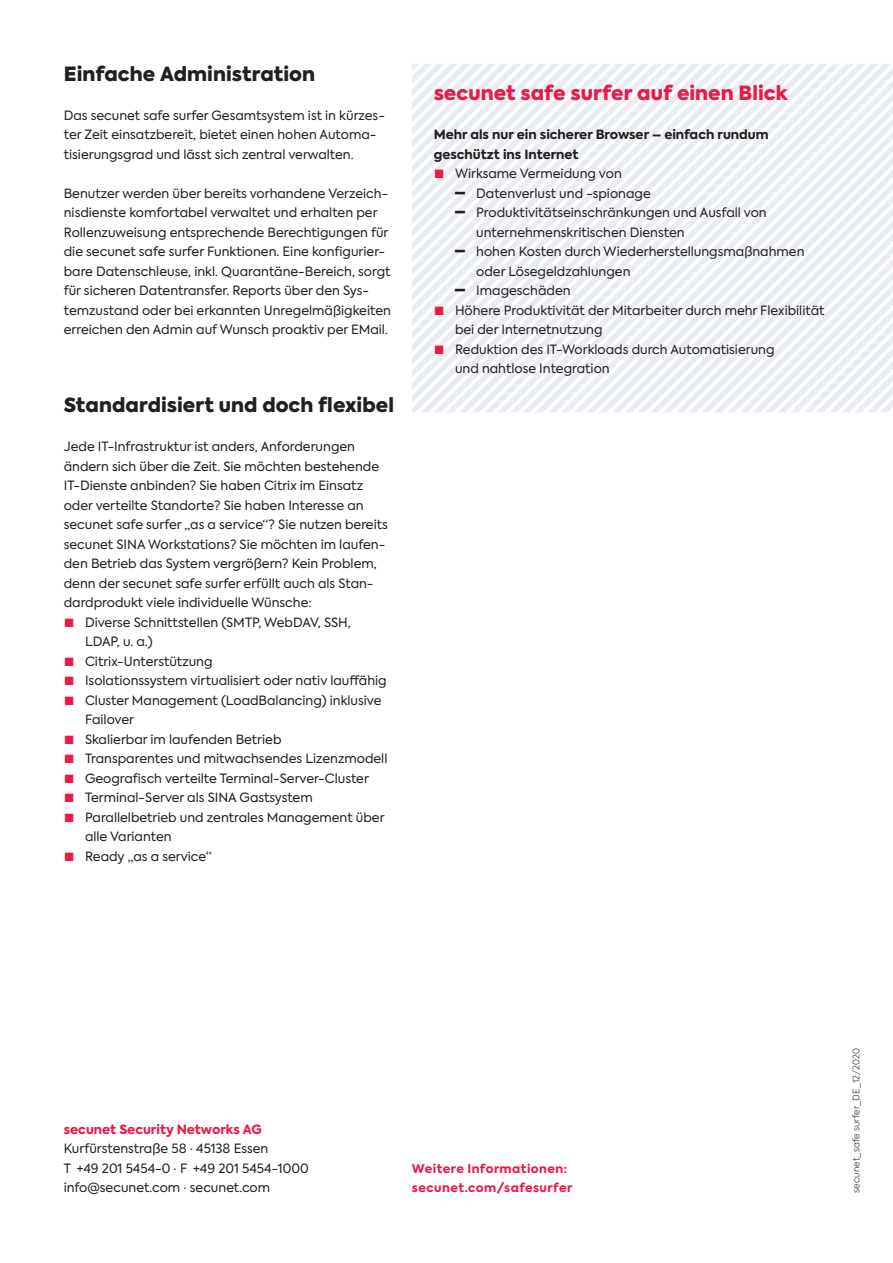
<style>
.page{position:relative;width:893px;height:1263px;background:#fff}
.page>*{position:absolute;margin:0;border:0;box-sizing:border-box;transform-origin:0 0}
.Zwischenheadline_1_1{font:900 19.5px "Axiforma";letter-spacing:.005em;color:#231f20}
.Zwischenheadline_1_1-2{font:900 19.5px "Axiforma";letter-spacing:.005em;color:#ed1845}
.Fließtext{font:12.75px/19.5px "Axiforma";color:#231f20}
.Zwischenheadline_2_8{font:800 12.75px/19.5px "Axiforma";color:#231f20}
.Fließtext-2{font:800 12.75px "Axiforma";color:#ed1845}
.Intro{font:800 12px "Axiforma";letter-spacing:.035em;color:#ed1845}
.Tabellen_7_Pt{font:300 9px "Axiforma";letter-spacing:.01em;color:#231f20}
.s1{font-family:"Arial";font-weight:700;font-size:18px;color:#ed1845}
.s2{font-family:"Arial";font-weight:700;font-size:18px}
</style>
<div class="page">
<svg style="left:412px;top:64px;width:481px;height:348px"></svg>
<p class="Zwischenheadline_1_1" style="left:64px;top:60px;width:253px">Einfache Administration</p>
<p class="Fließtext" style="left:64px;top:106px;width:323px">Das secunet safe surfer Gesamtsystem ist in kürzes&shy;ter Zeit einsatzbereit, bietet einen hohen Automa&shy;tisierungsgrad und lässt sich zentral verwalten.</p>
<p class="Fließtext" style="left:64px;top:184px;width:329px">Benutzer werden über bereits vorhandene Verzeich&shy;nisdienste komfortabel verwaltet und erhalten per Rollenzuweisung entsprechende Berechtigungen für die secunet safe surfer Funktionen. Eine konfigurier&shy;bare Datenschleuse, inkl. Quarantäne-Bereich, sorgt für sicheren Datentransfer. Reports über den Sys&shy;temzustand oder bei erkannten Unregelmäßigkeiten erreichen den Admin auf Wunsch proaktiv per EMail.</p>
<p class="Zwischenheadline_1_1" style="left:64px;top:391px;width:332px">Standardisiert und doch flexibel</p>
<p class="Fließtext" style="left:64px;top:437px;width:326px">Jede IT-Infrastruktur ist anders, Anforderungen ändern sich über die Zeit. Sie möchten bestehende IT-Dienste anbinden? Sie haben Citrix im Einsatz oder verteilte Standorte? Sie haben Interesse an secunet safe surfer „as a service“? Sie nutzen bereits secunet SINA Workstations? Sie möchten im laufen&shy;den Betrieb das System vergrößern? Kein Problem, denn der secunet safe surfer erfüllt auch als Stan&shy;dardprodukt viele individuelle Wünsche:</p>
<p class="Fließtext" style="left:85px;top:613px;width:267px;text-indent:-21px"><span class="s1">■</span> Diverse Schnittstellen (SMTP, WebDAV, SSH,<br>LDAP, u. a.)</p>
<p class="Fließtext" style="left:64px;top:652px;width:150px"><span class="s1">■</span> Citrix-Unterstützung</p>
<p class="Fließtext" style="left:64px;top:671px;width:324px"><span class="s1">■</span> Isolationssystem virtualisiert oder nativ lauffähig</p>
<p class="Fließtext" style="left:85px;top:691px;width:298px;text-indent:-21px"><span class="s1">■</span> Cluster Management (LoadBalancing) inklusive<br>Failover</p>
<p class="Fließtext" style="left:64px;top:730px;width:219px"><span class="s1">■</span> Skalierbar im laufenden Betrieb</p>
<p class="Fließtext" style="left:64px;top:749px;width:325px"><span class="s1">■</span> Transparentes und mitwachsendes Lizenzmodell</p>
<p class="Fließtext" style="left:64px;top:769px;width:307px"><span class="s1">■</span> Geografisch verteilte Terminal-Server-Cluster</p>
<p class="Fließtext" style="left:64px;top:788px;width:250px"><span class="s1">■</span> Terminal-Server als SINA Gastsystem</p>
<p class="Fließtext" style="left:85px;top:808px;width:301px;text-indent:-21px"><span class="s1">■</span> Parallelbetrieb und zentrales Management über alle Varianten</p>
<p class="Fließtext" style="left:64px;top:847px;width:150px"><span class="s1">■</span> Ready „as a service“</p>
<p class="Zwischenheadline_1_1-2" style="left:434px;top:79px;width:356px">secunet safe surfer auf einen Blick</p>
<p class="Zwischenheadline_2_8" style="left:434px;top:125px;width:336px">Mehr als nur ein sicherer Browser – einfach rundum geschützt ins Internet</p>
<p class="Fließtext" style="left:434px;top:164px;width:190px"><span class="s1">■</span> Wirksame Vermeidung von</p>
<p class="Fließtext" style="left:455px;top:184px;width:197px"><span class="s2">–</span> Datenverlust und -spionage</p>
<p class="Fließtext" style="left:476px;top:203px;width:292px;text-indent:-21px"><span class="s2">–</span> Produktivitätseinschränkungen und Ausfall von unternehmenskritischen Diensten</p>
<p class="Fließtext" style="left:476px;top:242px;width:330px;text-indent:-21px"><span class="s2">–</span> hohen Kosten durch Wiederherstellungsmaßnahmen oder Lösegeldzahlungen</p>
<p class="Fließtext" style="left:455px;top:281px;width:117px"><span class="s2">–</span> Imageschäden</p>
<p class="Fließtext" style="left:455px;top:301px;width:371px;text-indent:-21px"><span class="s1">■</span> Höhere Produktivität der Mitarbeiter durch mehr Flexibilität bei der Internetnutzung</p>
<p class="Fließtext" style="left:455px;top:340px;width:321px;text-indent:-21px"><span class="s1">■</span> Reduktion des IT-Workloads durch Automatisierung und nahtlose Integration</p>
<p class="Fließtext-2" style="left:64px;top:1120px;width:199px">secunet Security Networks AG</p>
<p class="Fließtext" style="left:64px;top:1139px;width:206px">Kurfürstenstraße 58 · 45138 Essen</p>
<p class="Fließtext" style="left:64px;top:1159px;width:246px">T +49 201 5454-0 · F +49 201 5454-1000</p>
<p class="Fließtext" style="left:64px;top:1178px;width:208px">info@secunet.com · secunet.com</p>
<p class="Intro" style="left:412px;top:1160px;width:157px">Weitere Informationen:</p>
<p class="Intro" style="left:412px;top:1180px;width:162px">secunet.com/safesurfer</p>
<p class="Tabellen_7_Pt" style="left:850px;top:1193px;width:146px;rotate:-90deg">secunet_safe surfer_DE_12/2020</p>
</div>
